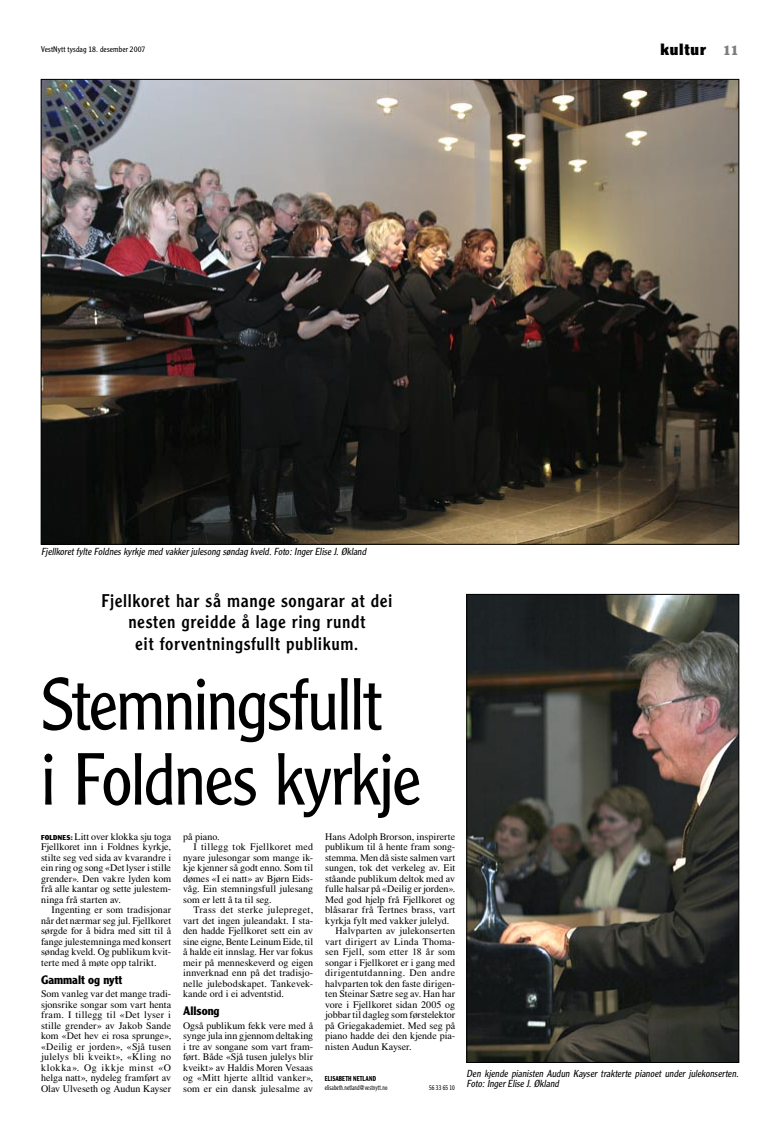
<style>
.page{position:relative;width:780px;height:1134px;background:#fff}
.page>*{position:absolute;margin:0;border:0;box-sizing:border-box;transform-origin:0 0}
.tittel{font:300 72px "Clearface Gothic LH";letter-spacing:-.025em;color:#000}
.ingress{font:18px/21.6px "Clearface Gothic LH";letter-spacing:.035em;color:#000;text-align:center}
.sidetall_HS{font:900 16px "Clearface Gothic LH";letter-spacing:.05em;color:#000}
.mellomtittel{font:700 12px "Clearface Gothic LH";letter-spacing:-.005em;color:#000}
.brødtxt{font:10px/10.5px "Times";letter-spacing:.005em;color:#000;text-align:justify}
.billedtxt{font:italic 300 10px/10.5px "Clearface Gothic LH";color:#000}
.Datolinje_HS{font:300 8px "Clearface Gothic LH";letter-spacing:.01em;color:#000}
.byline_mail{font:300 7px "Clearface Gothic LH";letter-spacing:.015em;color:#000;scale:.8 1}
.byline{font:700 7px "Clearface Gothic LH";letter-spacing:.02em;color:#000;scale:.8 1}
.s1{font-size:14px;color:#7c7c7c}
.s2{font-family:"Clearface Gothic LH";font-weight:900;font-size:7px}
</style>
<div class="page">
<img style="left:43px;top:81px;width:694px;height:461px">
<img style="left:468px;top:596px;width:269px;height:464px">
<div style="left:466px;top:594px;width:273px;height:468px;border:1px solid #000"></div>
<p class="Datolinje_HS" style="left:41px;top:44px;width:106px">VestNytt tysdag 18. desember 2007</p>
<p class="sidetall_HS" style="left:660px;top:40px;width:80px">kultur <span class="s1">11</span></p>
<p class="billedtxt" style="left:41px;top:547px;width:329px">Fjellkoretfylte Foldneskyrkje med vakkerjulesong søndag kveld.Foto:IngerElise J.Økland</p>
<p class="ingress" style="left:101px;top:589px;width:292px">Fjellkoret har så mange songarar at dei nesten greidde å lage ring rundt</p>
<p class="ingress" style="left:135px;top:632px;width:225px">eit forventningsfullt publikum.</p>
<p class="tittel" style="left:41px;top:661px;width:342px">Stemningsfullt</p>
<p class="tittel" style="left:41px;top:736px;width:381px">i Foldnes kyrkje</p>
<p class="brødtxt" style="left:41px;top:831px;width:131px"><span class="s2">FOLDNES:</span> Litt over klokka sju toga Fjellkoret inn i Foldnes kyrkje, stilte seg ved sida av kvarandre i ein ring og song «Det lyser i stille grender». Den vakre lyden kom frå alle kantar og sette julestem&shy;ninga frå starten av.</p>
<p class="brødtxt" style="left:41px;top:904px;width:131px;text-indent:10px">Ingenting er som tradisjonar når det nærmar seg jul. Fjellkoret sørgde for å bidra med sitt til å fange julestemninga med konsert søndag kveld. Og publikum kvit&shy;terte med å møte opp talrikt.</p>
<p class="mellomtittel" style="left:41px;top:972px;width:83px">Gammalt og nytt</p>
<p class="brødtxt" style="left:41px;top:988px;width:131px">Som vanleg var det mange tradi&shy;sjonsrike songar som vart henta fram. I tillegg til «Det lyser i stille grender» av Jakob Sande kom «Det hev ei rosa sprunge», «Deilig er jorden», «Sjå tusen julelys bli kveikt», «Kling no klokka». Og ikkje minst «O helga natt», nydeleg framført av Olav Ulveseth og Audun Kayser</p>
<p class="brødtxt" style="left:183px;top:831px;width:38px">på piano.</p>
<p class="brødtxt" style="left:183px;top:841px;width:131px;text-indent:10px">I tillegg tok Fjellkoret med nyare julesongar som mange ik&shy;kje kjenner så godt enno. Som til dømes «I ei natt» av Bjørn Eids&shy;våg. Ein stemningsfull julesang som er lett å ta til seg.</p>
<p class="brødtxt" style="left:183px;top:904px;width:131px;text-indent:10px">Trass det sterke julepreget, vart det ingen juleandakt. I sta&shy;den hadde Fjellkoret sett ein av sine eigne, Bente Leinum Eide, til å halde eit innslag. Her var fokus meir på menneskeverd og eigen innverknad enn på det tradisjo&shy;nelle julebodskapet. Tankevek&shy;kande ord i ei adventstid.</p>
<p class="mellomtittel" style="left:183px;top:1004px;width:38px">Allsong</p>
<p class="brødtxt" style="left:183px;top:1020px;width:131px">Også publikum fekk vere med å synge jula inn gjennom deltaking i tre av songane som vart fram&shy;ført. Både «Sjå tusen julelys blir kveikt» av Haldis Moren Vesaas og «Mitt hjerte alltid vanker», som er ein dansk julesalme av</p>
<p class="brødtxt" style="left:325px;top:831px;width:131px">Hans Adolph Brorson, inspirerte publikum til å hente fram song&shy;stemma. Men då siste salmen vart sungen, tok det verkeleg av. Eit ståande publikum deltok med av fulle halsar på «Deilig er jorden».<br>Med god hjelp frå Fjellkoret og blåsarar frå Tertnes brass, vart kyrkja fylt med vakker julelyd.</p>
<p class="brødtxt" style="left:325px;top:925px;width:131px;text-indent:10px">Halvparten av julekonserten vart dirigert av Linda Thoma&shy;sen Fjell, som etter 18 år som songar i Fjellkoret er i gang med dirigentutdanning. Den andre halvparten tok den faste dirigen&shy;ten Steinar Sætre seg av. Han har vore i Fjellkoret sidan 2005 og jobbar til dagleg som førstelektor på Griegakademiet. Med seg på piano hadde dei den kjende pia&shy;nisten Audun Kayser.</p>
<p class="byline" style="left:325px;top:1074px;width:66px">ELISABETH NETLAND</p>
<p class="byline_mail" style="left:325px;top:1083px;width:80px">elisabeth.netland@vestnytt.no</p>
<p class="byline_mail" style="left:429px;top:1083px;width:34px">56 33 65 10</p>
<p class="billedtxt" style="left:466px;top:1068px;width:275px">Den kjende pianisten Audun Kayser trakterte pianoet under julekonserten.<br>Foto:IngerElise J.Økland</p>
</div>
